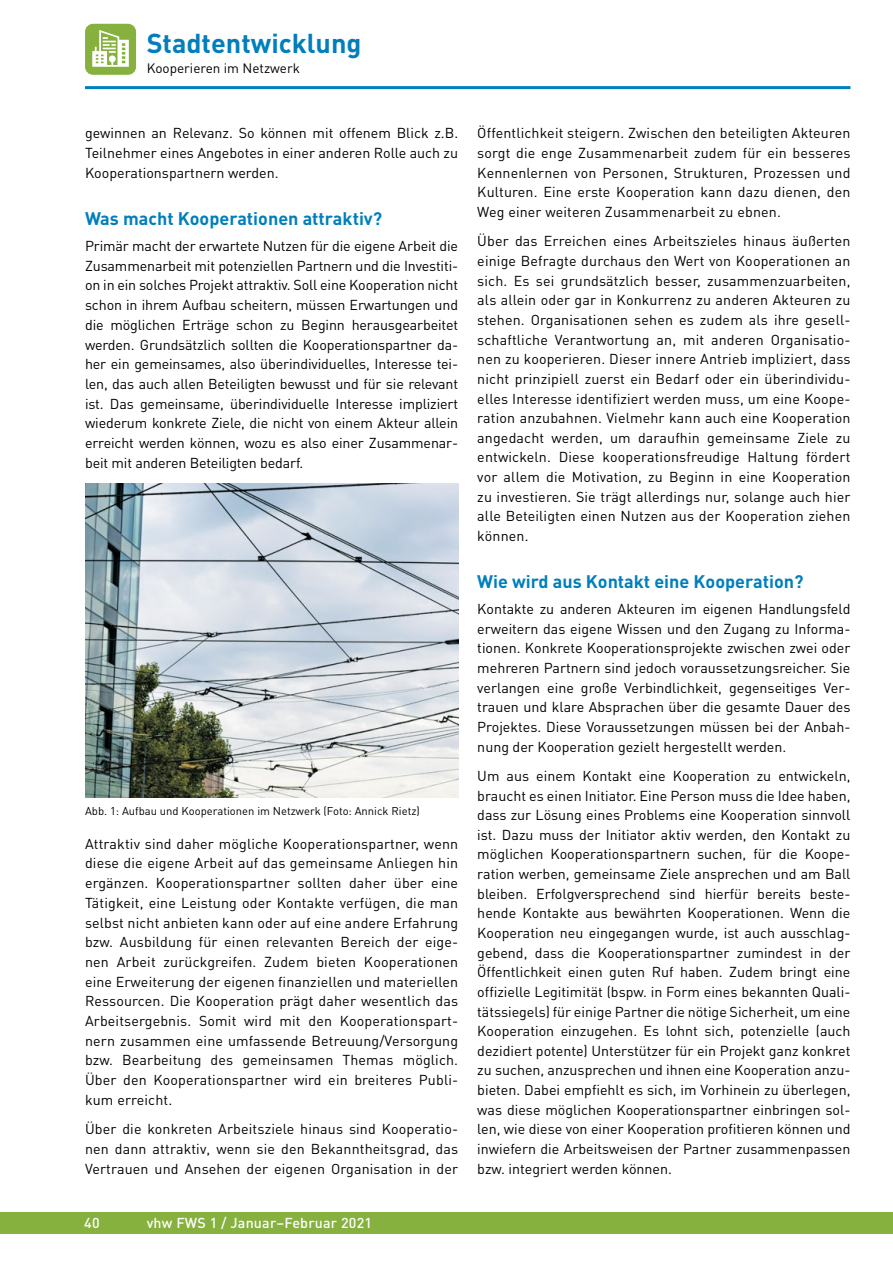
<style>
.page{position:relative;width:893px;height:1263px;background:#fff}
.page>*{position:absolute;margin:0;border:0;box-sizing:border-box;transform-origin:0 0}
.t1{font:700 27px "DIN Pro";color:#007fbc}
.t2{font:700 18px "DIN Pro";color:#007fbc}
.t3{font:14.25px/19.6px "DIN Pro";color:#000;text-align:justify}
.t4{font:500 14.25px "DIN Pro";letter-spacing:.015em;color:#fff}
.t5{font:13.5px "DIN Pro";color:#000}
.t6{font:11.25px "DIN Pro";color:#000}
</style>
<div class="page">
<div style="left:0;top:1212px;width:893px;height:21px;background:#86b13e"></div>
<hr style="left:85px;top:86px;width:765px;height:3px;background:#007fbc">
<div style="left:85px;top:24px;width:51px;height:51px;background:#86b13e;border-radius:8px"></div>
<svg style="left:92px;top:30px;width:37px;height:37px"></svg>
<img style="left:85px;top:484px;width:373px;height:313px">
<h1 class="t1" style="left:147px;top:25px;width:216px">Stadtentwicklung</h1>
<p class="t5" style="left:147px;top:59px;width:155px">Kooperieren im Netzwerk</p>
<p class="t3" style="left:85px;top:123px;width:375px">gewinnen an Relevanz. So können mit offenem Blick z.B.<br>Teilnehmer eines Angebotes in einer anderen Rolle auch zu Kooperationspartnern werden.</p>
<p class="t2" style="left:85px;top:206px;width:299px">Was macht Kooperationen attraktiv?</p>
<p class="t3" style="left:85px;top:235px;width:375px">Primär macht der erwartete Nutzen für die eigene Arbeit die Zusammenarbeit mit potenziellen Partnern und die Investiti&shy;on in ein solches Projekt attraktiv. Soll eine Kooperation nicht schon in ihrem Aufbau scheitern, müssen Erwartungen und die möglichen Erträge schon zu Beginn herausgearbeitet werden. Grundsätzlich sollten die Kooperationspartner da&shy;her ein gemeinsames, also überindividuelles, Interesse tei&shy;len, das auch allen Beteiligten bewusst und für sie relevant ist. Das gemeinsame, überindividuelle Interesse impliziert wiederum konkrete Ziele, die nicht von einem Akteur allein erreicht werden können, wozu es also einer Zusammenar&shy;beit mit anderen Beteiligten bedarf.</p>
<p class="t6" style="left:85px;top:803px;width:336px">Abb. 1: Aufbau und Kooperationen im Netzwerk (Foto: Annick Rietz)</p>
<p class="t3" style="left:85px;top:833px;width:375px">Attraktiv sind daher mögliche Kooperationspartner, wenn diese die eigene Arbeit auf das gemeinsame Anliegen hin ergänzen. Kooperationspartner sollten daher über eine Tätigkeit, eine Leistung oder Kontakte verfügen, die man selbst nicht anbieten kann oder auf eine andere Erfahrung bzw. Ausbildung für einen relevanten Bereich der eige&shy;nen Arbeit zurückgreifen. Zudem bieten Kooperationen eine Erweiterung der eigenen finanziellen und materiellen Ressourcen. Die Kooperation prägt daher wesentlich das Arbeitsergebnis. Somit wird mit den Kooperationspart&shy;nern zusammen eine umfassende Betreuung/Versorgung bzw. Bearbeitung des gemeinsamen Themas möglich.<br>Über den Kooperationspartner wird ein breiteres Publi&shy;kum erreicht.</p>
<p class="t3" style="left:85px;top:1119px;width:375px">Über die konkreten Arbeitsziele hinaus sind Kooperatio&shy;nen dann attraktiv, wenn sie den Bekanntheitsgrad, das Vertrauen und Ansehen der eigenen Organisation in der</p>
<p class="t4" style="left:84px;top:1213px;width:17px">40</p>
<p class="t4" style="left:147px;top:1213px;width:227px">vhw FWS 1 / Januar–Februar 2021</p>
<p class="t3" style="left:477px;top:123px;width:375px">Öffentlichkeit steigern. Zwischen den beteiligten Akteuren sorgt die enge Zusammenarbeit zudem für ein besseres Kennenlernen von Personen, Strukturen, Prozessen und Kulturen. Eine erste Kooperation kann dazu dienen, den Weg einer weiteren Zusammenarbeit zu ebnen.</p>
<p class="t3" style="left:477px;top:231px;width:375px">Über das Erreichen eines Arbeitszieles hinaus äußerten einige Befragte durchaus den Wert von Kooperationen an sich. Es sei grundsätzlich besser, zusammenzuarbeiten, als allein oder gar in Konkurrenz zu anderen Akteuren zu stehen. Organisationen sehen es zudem als ihre gesell&shy;schaftliche Verantwortung an, mit anderen Organisatio&shy;nen zu kooperieren. Dieser innere Antrieb impliziert, dass nicht prinzipiell zuerst ein Bedarf oder ein überindividu&shy;elles Interesse identifiziert werden muss, um eine Koope&shy;ration anzubahnen. Vielmehr kann auch eine Kooperation angedacht werden, um daraufhin gemeinsame Ziele zu entwickeln. Diese kooperationsfreudige Haltung fördert vor allem die Motivation, zu Beginn in eine Kooperation zu investieren. Sie trägt allerdings nur, solange auch hier alle Beteiligten einen Nutzen aus der Kooperation ziehen können.</p>
<p class="t2" style="left:477px;top:569px;width:328px">Wie wird aus Kontakt eine Kooperation?</p>
<p class="t3" style="left:477px;top:598px;width:375px">Kontakte zu anderen Akteuren im eigenen Handlungsfeld erweitern das eigene Wissen und den Zugang zu Informa&shy;tionen. Konkrete Kooperationsprojekte zwischen zwei oder mehreren Partnern sind jedoch voraussetzungsreicher. Sie verlangen eine große Verbindlichkeit, gegenseitiges Ver&shy;trauen und klare Absprachen über die gesamte Dauer des Projektes. Diese Voraussetzungen müssen bei der Anbah&shy;nung der Kooperation gezielt hergestellt werden.</p>
<p class="t3" style="left:477px;top:765px;width:375px">Um aus einem Kontakt eine Kooperation zu entwickeln, braucht es einen Initiator. Eine Person muss die Idee haben, dass zur Lösung eines Problems eine Kooperation sinnvoll ist. Dazu muss der Initiator aktiv werden, den Kontakt zu möglichen Kooperationspartnern suchen, für die Koope&shy;ration werben, gemeinsame Ziele ansprechen und am Ball bleiben. Erfolgversprechend sind hierfür bereits beste&shy;hende Kontakte aus bewährten Kooperationen. Wenn die Kooperation neu eingegangen wurde, ist auch ausschlag&shy;gebend, dass die Kooperationspartner zumindest in der Öffentlichkeit einen guten Ruf haben. Zudem bringt eine offizielle Legitimität (bspw. in Form eines bekannten Quali&shy;tätssiegels) für einige Partner die nötige Sicherheit, um eine Kooperation einzugehen. Es lohnt sich, potenzielle (auch dezidiert potente) Unterstützer für ein Projekt ganz konkret zu suchen, anzusprechen und ihnen eine Kooperation anzu&shy;bieten. Dabei empfiehlt es sich, im Vorhinein zu überlegen, was diese möglichen Kooperationspartner einbringen sol&shy;len, wie diese von einer Kooperation profitieren können und inwiefern die Arbeitsweisen der Partner zusammenpassen bzw. integriert werden können.</p>
</div>
